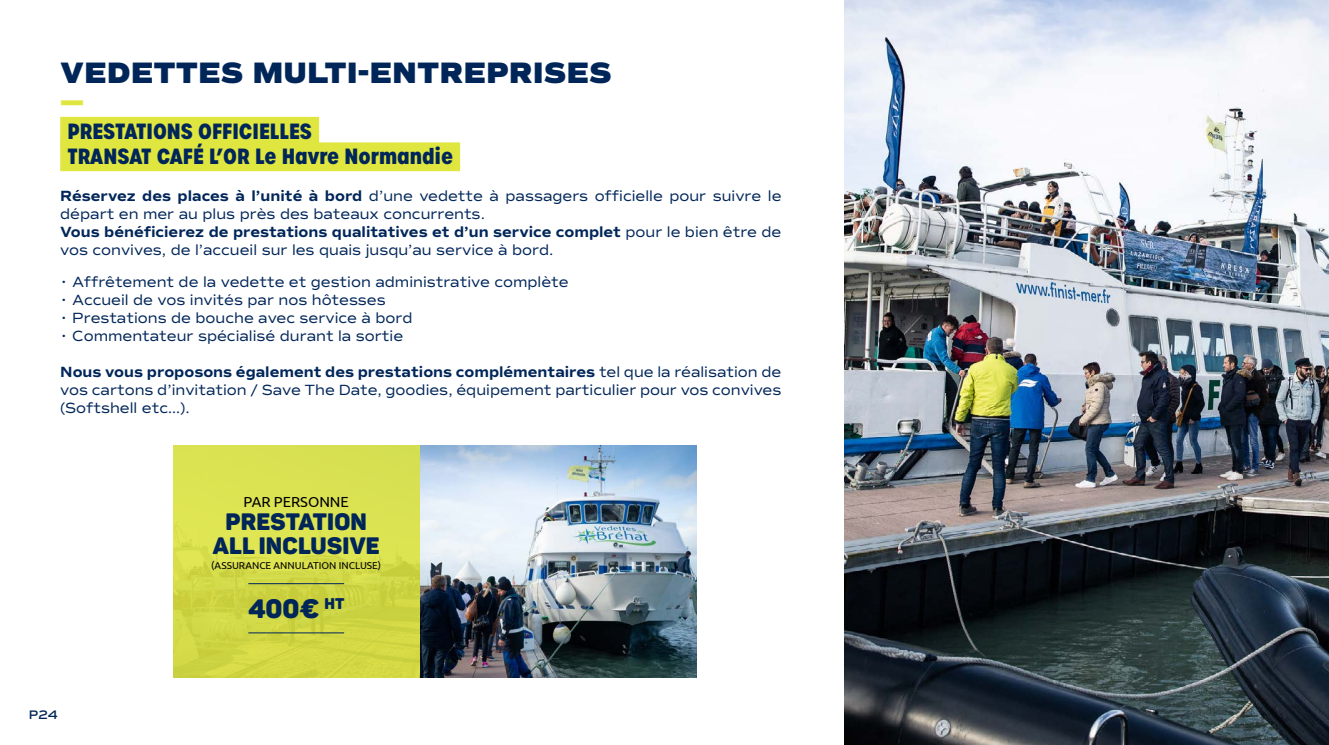
<style>
.page{position:relative;width:1329px;height:745px;background:#fff}
.page>*{position:absolute;margin:0;border:0;box-sizing:border-box;transform-origin:0 0}
.t1{font:800 30px "Commuters Sans";color:#002659}
.t2{font:800 30px "Commuters Sans";color:#e0e640}
.t3{font:26.25px "Panton Black Caps";color:#002659}
.t4{font:23.38px/23.4px "Panton Black Caps";letter-spacing:.01em;color:#002659;text-align:center}
.t5{font:700 21.25px/25.5px "Urbane Condensed";color:#002659}
.t6{font:15px/18px "Commuters Sans";color:#002659}
.t7{font:14.62px "Ubuntu";color:#000}
.t8{font:600 12.5px "Commuters Sans";color:#002659}
.t9{font:10px "Ubuntu";color:#000}
.s1{font-weight:700}
</style>
<div class="page">
<img style="left:844px;top:0;width:485px;height:744px">
<div style="left:60px;top:117px;width:259px;height:28px;background:#e0e640"></div>
<div style="left:60px;top:142px;width:400px;height:29px;background:#e0e640"></div>
<div style="left:174px;top:445px;width:247px;height:232px;background:linear-gradient(to bottom,#dde656,#ced340)"></div>
<hr style="left:248px;top:583px;width:96px;height:1px;background:#002659">
<hr style="left:248px;top:632px;width:96px;height:1px;background:#002659">
<img style="left:421px;top:445px;width:275px;height:232px">
<h1 class="t1" style="left:60px;top:54px;width:553px">VEDETTES MULTI-ENTREPRISES</h1>
<h1 class="t2" style="left:60px;top:84px;width:26px">—</h1>
<h3 class="t5" style="left:67px;top:118px;width:387px">PRESTATIONS OFFICIELLES<br>TRANSAT CAFÉ L’OR Le Havre Normandie</h3>
<p class="t6" style="left:60px;top:187px;width:723px"><span class="s1">Réservez des places à l’unité à bord</span> d’une vedette à passagers officielle pour suivre le départ en mer au plus près des bateaux concurrents.<br><span class="s1">Vous bénéficierez de prestations qualitatives et d’un service complet</span> pour le bien être de vos convives, de l’accueil sur les quais jusqu’au service à bord.</p>
<p class="t6" style="left:60px;top:272px;width:510px">• Affrêtement de la vedette et gestion administrative complète</p>
<p class="t6" style="left:60px;top:290px;width:327px">• Accueil de vos invités par nos hôtesses</p>
<p class="t6" style="left:60px;top:308px;width:354px">• Prestations de bouche avec service à bord</p>
<p class="t6" style="left:60px;top:326px;width:344px">• Commentateur spécialisé durant la sortie</p>
<p class="t6" style="left:60px;top:362px;width:723px;text-align:justify"><span class="s1">Nous vous proposons également des prestations complémentaires</span> tel que la réalisation de vos cartons d’invitation / Save The Date, goodies, équipement particulier pour vos convives (Softshell etc…).</p>
<p class="t8" style="left:29px;top:706px;width:30px">P24</p>
<p class="t7" style="left:243px;top:492px;width:107px">PAR PERSONNE</p>
<h3 class="t4" style="left:213px;top:509px;width:168px">PRESTATION<br>ALL INCLUSIVE</h3>
<p class="t9" style="left:211px;top:559px;width:171px">(ASSURANCE ANNULATION INCLUSE)</p>
<h2 class="t3" style="left:248px;top:591px;width:98px">400€ <sup>HT</sup></h2>
</div>
